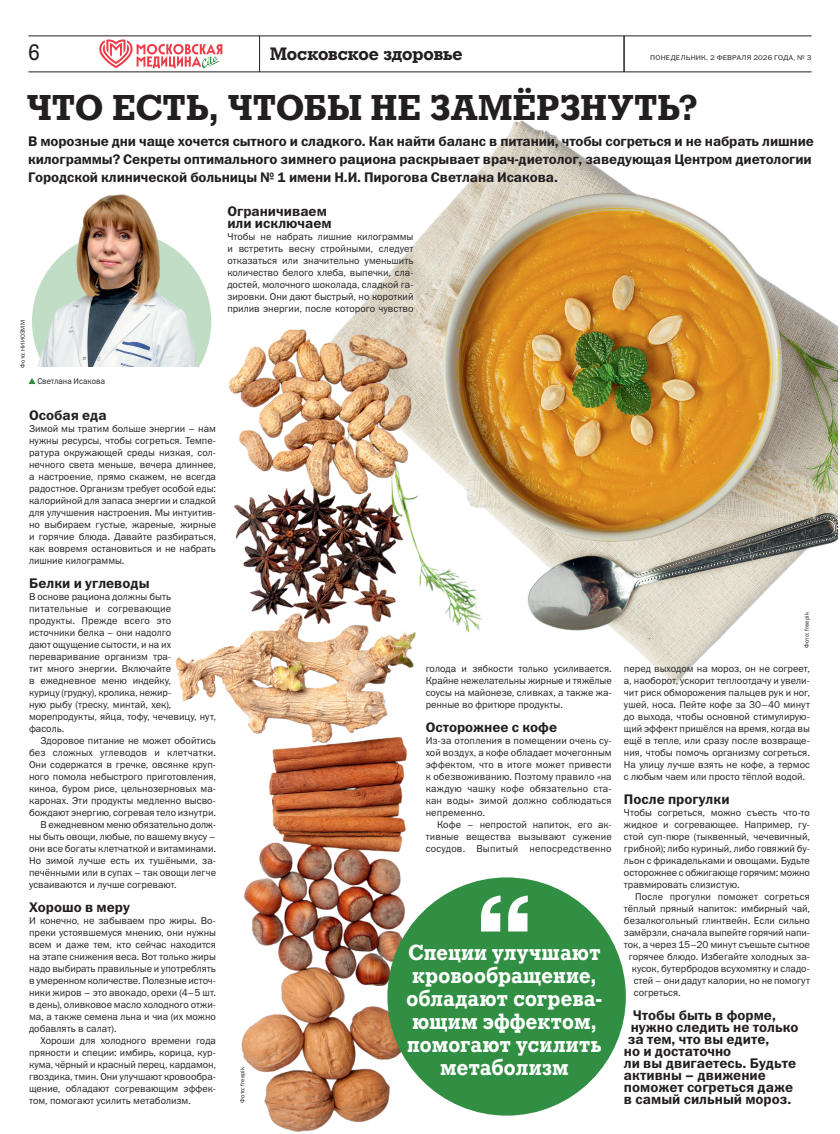
<style>
.page{position:relative;width:840px;height:1134px;background:#fff}
.page>*{position:absolute;margin:0;border:0;box-sizing:border-box;transform-origin:0 0}
._01_ZAG_BIG{font:700 36px "Geo Slb 712 Md BT";letter-spacing:.025em;color:#231f20}
.t1{font:22.5px "Geo Slb 712 Md BT";color:#231f20}
.VINOS{font:700 22px/23px "Geo Slb 712 Md BT";letter-spacing:.025em;color:#fff;text-align:center;scale:.93 1}
._03_ТХТ{font:700 18px "Geo Slb 712 Md BT";letter-spacing:-.005em;color:#231f20}
._02_LID_BIG{font:14px/18px "Franklin Gothic Demi ITC";letter-spacing:-.01em;color:#231f20}
._05_PODZAG{font:14px/12px "Franklin Gothic Demi ITC";color:#231f20}
._03_ТХТ-2{font:10px/12px "Franklin Gothic Book ITC";color:#231f20;text-align:justify}
._03_TEXT2{font:10px/12px "Franklin Gothic Book ITC";color:#231f20;text-align:justify}
._04_PODPIS_FOTO{font:8.5px "Franklin Gothic Book ITC";letter-spacing:.01em;color:#231f20;scale:.94 1}
.t2{font:7px "Franklin Gothic Book ITC";letter-spacing:.015em;color:#231f20;scale:1.1 1}
.FOTO{font:6px "Franklin Gothic Book ITC";letter-spacing:.02em;color:#231f20}
</style>
<div class="page">
<hr style="left:28px;top:36px;width:783px;height:1px;background:#231f20">
<hr style="left:28px;top:72px;width:783px;height:1px;background:#231f20">
<hr style="left:259px;top:36px;width:1px;height:36px;background:#231f20">
<svg style="left:99px;top:39px;width:123px;height:30px"></svg>
<svg style="left:837px;top:325px;width:1px;height:215px"></svg>
<img style="left:360px;top:120px;width:477px;height:985px">
<hr style="left:623px;top:36px;width:1px;height:36px;background:#231f20">
<img style="left:35px;top:308px;width:424px;height:824px">
<svg style="left:28px;top:378px;width:7px;height:6px"></svg>
<div style="left:387px;top:877px;width:238px;height:239px;background:#318f43;border-radius:50%"></div>
<svg style="left:481px;top:895px;width:46px;height:36px"></svg>
<img style="left:32px;top:194px;width:191px;height:173px">
<h2 class="t1" style="left:28px;top:38px;width:13px">6</h2>
<p class="_03_ТХТ" style="left:270px;top:42px;width:194px">Московское здоровье</p>
<p class="t2" style="left:650px;top:53px;width:148px">ПОНЕДЕЛЬНИК, 2 ФЕВРАЛЯ 2026 ГОДА, № 3</p>
<p class="_01_ZAG_BIG" style="left:27px;top:84px;width:671px">ЧТО ЕСТЬ, ЧТОБЫ НЕ ЗАМЁРЗНУТЬ?</p>
<p class="_02_LID_BIG" style="left:28px;top:132px;width:786px">В морозные дни чаще хочется сытного и сладкого. Как найти баланс в питании, чтобы согреться и не набрать лишние килограммы? Секреты оптимального зимнего рациона раскрывает врач-диетолог, заведующая Центром диетологии<br>Городской клинической больницы № 1 имени Н.И. Пирогова Светлана Исакова.</p>
<p class="FOTO" style="left:19px;top:368px;width:49px;rotate:-90deg">Фото: НИИОЗММ</p>
<p class="_04_PODPIS_FOTO" style="left:37px;top:376px;width:73px">Светлана Исакова</p>
<p class="_05_PODZAG" style="left:29px;top:410px;width:79px">Особая еда</p>
<p class="_03_ТХТ-2" style="left:29px;top:422px;width:188px">Зимой мы тратим больше энергии – нам нужны ресурсы, чтобы согреться. Темпе‑ ратура окружающей среды низкая, сол‑ нечного света меньше, вечера длиннее, а настроение, прямо скажем, не всегда радостное. Организм требует особой еды: калорийной для запаса энергии и сладкой для улучшения настроения. Мы интуитив‑ но выбираем густые, жареные, жирные и горячие блюда. Давайте разбираться, как вовремя остановиться и не набрать лишние килограммы.</p>
<p class="_05_PODZAG" style="left:29px;top:578px;width:122px">Белки и углеводы</p>
<p class="_03_ТХТ-2" style="left:29px;top:590px;width:188px;text-align:left">В основе рациона должны быть питательные и согревающие продукты. Прежде всего это источники белка – они надолго<br>дают ощущение сытости, и на их переваривание организм тра‑<br>тит много энергии. Включайте<br>в ежедневное меню индейку,<br>курицу (грудку), кролика, нежир‑<br>ную рыбу (треску, минтай, хек), морепродукты, яйца, тофу, чечевицу, нут, фасоль.</p>
<p class="_03_TEXT2" style="left:29px;top:734px;width:188px;text-indent:11px">Здоровое питание не может обойтись без сложных углеводов и клетчатки.<br>Они содержатся в гречке, овсянке круп‑ ного помола небыстрого приготовления, киноа, буром рисе, цельнозерновых ма‑ каронах. Эти продукты медленно высво‑ бождают энергию, согревая тело изнутри.</p>
<p class="_03_TEXT2" style="left:29px;top:818px;width:188px;text-indent:11px">В ежедневном меню обязательно долж‑ ны быть овощи, любые, по вашему вкусу – они все богаты клетчаткой и витаминами.<br>Но зимой лучше есть их тушёными, за‑ печёнными или в супах – так овощи легче усваиваются и лучше согревают.</p>
<p class="_05_PODZAG" style="left:29px;top:902px;width:102px">Хорошо в меру</p>
<p class="_03_ТХТ-2" style="left:29px;top:914px;width:188px">И конечно, не забываем про жиры. Во‑ преки устоявшемуся мнению, они нужны всем и даже тем, кто сейчас находится на этапе снижения веса. Вот только жиры надо выбирать правильные и употреблять в умеренном количестве. Полезные источ‑ ники жиров – это авокадо, орехи (4–5 шт. в день), оливковое масло холодного отжи‑ ма, а также семена льна и чиа (их можно добавлять в салат).</p>
<p class="_03_TEXT2" style="left:29px;top:1034px;width:188px;text-indent:11px">Хороши для холодного времени года пряности и специи: имбирь, корица, кур‑ кума, чёрный и красный перец, кардамон, гвоздика, тмин. Они улучшают кровообра‑ щение, обладают согревающим эффек‑ том, помогают усилить метаболизм.</p>
<p class="_05_PODZAG" style="left:227px;top:206px;width:106px">Ограничиваем или исключаем</p>
<p class="_03_ТХТ-2" style="left:227px;top:230px;width:187px">Чтобы не набрать лишние килограммы и встретить весну стройными, следует отказаться или значительно уменьшить количество белого хлеба, выпечки, сла‑ достей, молочного шоколада, сладкой га‑ зировки. Они дают быстрый, но короткий прилив энергии, после которого чувство</p>
<p class="_03_ТХТ-2" style="left:425px;top:662px;width:187px">голода и зябкости только усиливается.<br>Крайне нежелательны жирные и тяжёлые соусы на майонезе, сливках, а также жа‑ ренные во фритюре продукты.</p>
<p class="_05_PODZAG" style="left:425px;top:722px;width:133px">Осторожнее с кофе</p>
<p class="_03_ТХТ-2" style="left:425px;top:734px;width:187px">Из-за отопления в помещении очень су‑ хой воздух, а кофе обладает мочегонным эффектом, что в итоге может привести к обезвоживанию. Поэтому правило «на каждую чашку кофе обязательно ста‑ кан воды» зимой должно соблюдаться непременно.</p>
<p class="_03_TEXT2" style="left:425px;top:818px;width:187px;text-indent:11px">Кофе – непростой напиток, его ак‑ тивные вещества вызывают сужение сосудов. Выпитый непосредственно</p>
<p class="FOTO" style="left:238px;top:1103px;width:37px;rotate:-90deg">Фото: freepik</p>
<p class="VINOS" style="left:406px;top:941px;width:212px">Специи улучшают кровообращение, обладают согрева&shy;ющим эффектом, помогают усилить метаболизм</p>
<p class="FOTO" style="left:802px;top:648px;width:37px;rotate:-90deg">Фото: freepik</p>
<p class="_03_TEXT2" style="left:623px;top:662px;width:187px">перед выходом на мороз, он не согреет, а, наоборот, ускорит теплоотдачу и увели‑ чит риск обморожения пальцев рук и ног, ушей, носа. Пейте кофе за 30–40 минут до выхода, чтобы основной стимулирую‑ щий эффект пришёлся на время, когда вы ещё в тепле, или сразу после возвраще‑ ния, чтобы помочь организму согреться.<br>На улицу лучше взять не кофе, а термос с любым чаем или просто тёплой водой.</p>
<p class="_05_PODZAG" style="left:623px;top:794px;width:107px">После прогулки</p>
<p class="_03_ТХТ-2" style="left:623px;top:806px;width:187px">Чтобы согреться, можно съесть что-то жидкое и согревающее. Например, гу‑ стой суп-пюре (тыквенный, чечевичный, грибной); либо куриный, либо говяжий бу‑ льон с фрикадельками и овощами. Будьте осторожнее с обжигающе горячим: можно травмировать слизистую.</p>
<p class="_03_TEXT2" style="left:635px;top:890px;width:176px">После прогулки поможет согреться</p>
<p class="_03_TEXT2" style="left:623px;top:902px;width:187px">тёплый пряный напиток: имбирный чай,</p>
<p class="_03_TEXT2" style="left:623px;top:914px;width:187px">безалкогольный глинтвейн. Если сильно</p>
<p class="_03_TEXT2" style="left:623px;top:926px;width:187px">замёрзли, сначала выпейте горячий напи‑</p>
<p class="_03_TEXT2" style="left:623px;top:938px;width:187px">ток, а через 15–20 минут съешьте сытное</p>
<p class="_03_TEXT2" style="left:628px;top:950px;width:183px">горячее блюдо. Избегайте холодных за‑</p>
<p class="_03_TEXT2" style="left:631px;top:962px;width:180px">кусок, бутербродов всухомятку и сладо‑</p>
<p class="_03_TEXT2" style="left:633px;top:974px;width:178px">стей – они дадут калории, но не помогут</p>
<p class="_03_TEXT2" style="left:633px;top:986px;width:48px">согреться.</p>
<p class="_05_PODZAG" style="left:632px;top:1010px;width:145px">Чтобы быть в форме,</p>
<p class="_05_PODZAG" style="left:630px;top:1022px;width:169px">нужно следить не только</p>
<p class="_05_PODZAG" style="left:627px;top:1034px;width:143px">за тем, что вы едите,</p>
<p class="_05_PODZAG" style="left:623px;top:1046px;width:109px">но и достаточно</p>
<p class="_05_PODZAG" style="left:623px;top:1058px;width:174px">ли вы двигаетесь. Будьте</p>
<p class="_05_PODZAG" style="left:623px;top:1070px;width:143px">активны – движение</p>
<p class="_05_PODZAG" style="left:623px;top:1082px;width:170px">поможет согреться даже</p>
<p class="_05_PODZAG" style="left:623px;top:1094px;width:169px">в самый сильный мороз.</p>
</div>
